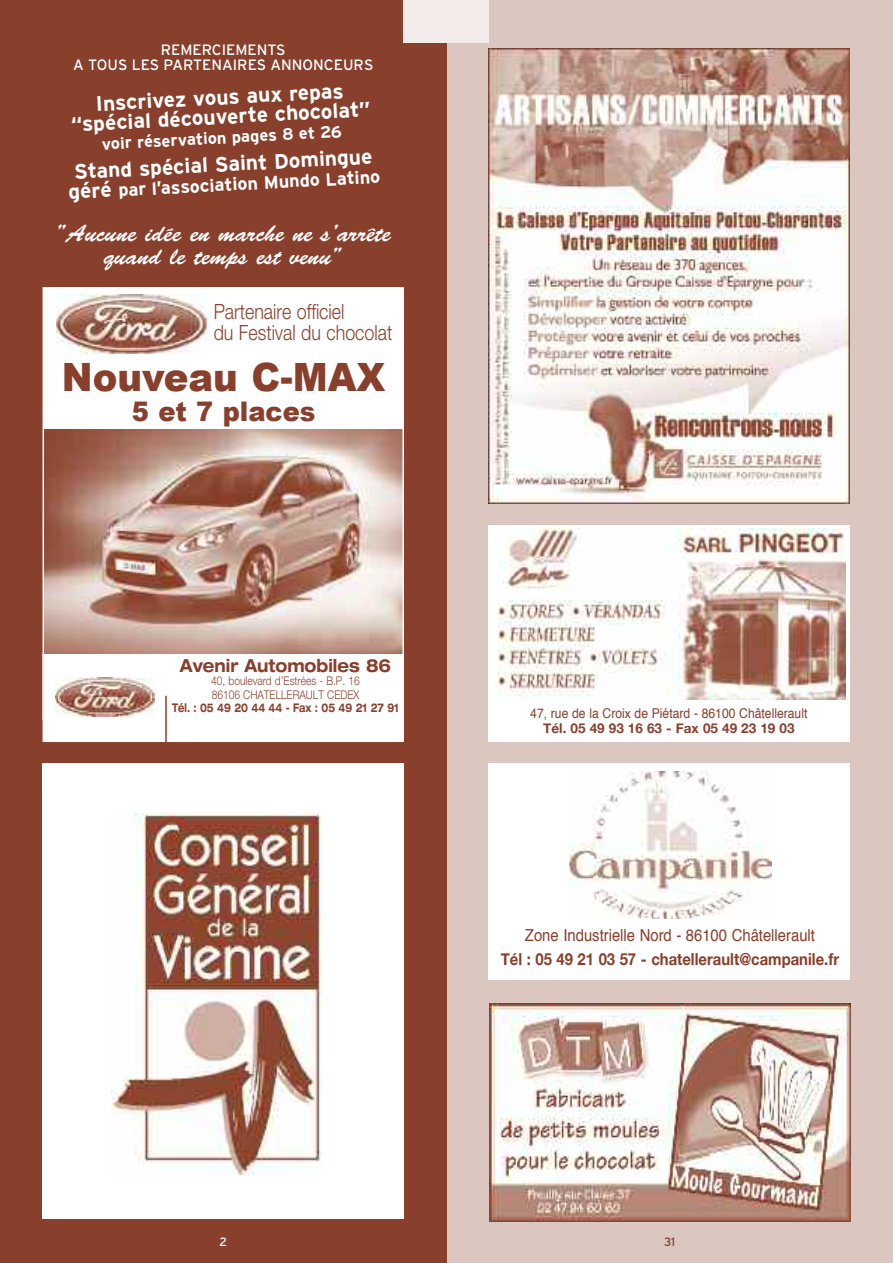
<style>
.page{position:relative;width:893px;height:1263px;background:#fff}
.page>*{position:absolute;margin:0;border:0;box-sizing:border-box;transform-origin:0 0}
.t1{font:900 39px "Arial";color:#883f2c;scale:.95 1}
.t2{font:900 27px "Arial";color:#883f2c;scale:.95 1}
.t3{font:24px/22.5px "Brush Script";color:#fff;text-align:center}
.t4{font:700 21px/19.5px "Interstate";color:#fff;text-align:center}
.t5{font:300 21px/21px "Ford";color:#883f2c;scale:.85 1}
.t6{font:700 18px "Interstate";color:#fff}
.t7{font:700 expanded 18px "Ford";color:#883f2c;scale:.85 1}
.t8{font:700 16.5px "Helvetica Neue";color:#883f2c;scale:.9 1}
.t9{font:16.5px "Helvetica";color:#883f2c;scale:.9 1}
.t10{font:700 16.5px "Interstate";color:#fff}
.t11{font:15px/15px "Interstate";color:#fff;text-align:center}
.t12{font:13.5px "Helvetica";color:#883f2c;scale:.9 1}
.t13{font:700 13.5px "Helvetica Neue";color:#883f2c}
.t14{font:300 12px/13.5px "Ford";color:#883f2c;scale:.85 1}
.t15{font:700 expanded 12px "Ford";color:#883f2c;scale:.7 1}
.t16{font:12px "Interstate";color:#883f2c}
.t17{font:12px "Interstate";color:#fff}
.s1{font-size:21px}
</style>
<div class="page">
<div style="left:446px;top:0;width:447px;height:1263px;background:#dbc6c0"></div>
<div style="left:0;top:0;width:446px;height:1263px;background:#883f2c"></div>
<div style="left:404px;top:0;width:85px;height:43px;background:#f3ecea"></div>
<img style="left:489px;top:1003px;width:361px;height:218px">
<div style="left:488px;top:763px;width:362px;height:217px;background:#fff"></div>
<img style="left:569px;top:771px;width:203px;height:148px">
<div style="left:488px;top:525px;width:362px;height:217px;background:#fff"></div>
<img style="left:498px;top:528px;width:347px;height:172px">
<div style="left:43px;top:763px;width:361px;height:455px;background:#fff"></div>
<img style="left:112px;top:814px;width:209px;height:362px">
<div style="left:44px;top:288px;width:358px;height:452px;background:#fff"></div>
<img style="left:46px;top:429px;width:355px;height:225px">
<div style="left:43px;top:287px;width:361px;height:455px;border:2px solid #fff"></div>
<img style="left:56px;top:677px;width:99px;height:39px">
<img style="left:488px;top:49px;width:361px;height:454px">
<hr style="left:165px;top:696px;width:2px;height:54px;background:#883f2c">
<img style="left:56px;top:295px;width:151px;height:58px">
<p class="t11" style="left:73px;top:42px;width:302px">REMERCIEMENTS<br>A TOUS LES PARTENAIRES ANNONCEURS</p>
<p class="t4" style="left:70px;top:95px;width:301px;rotate:-3deg">Inscrivez vous aux repas “spécial découverte chocolat”</p>
<p class="t10" style="left:101px;top:134px;width:242px;rotate:-3deg">voir réservation pages 8 et 26</p>
<p class="t4" style="left:74px;top:162px;width:300px;rotate:-3deg">Stand spécial Saint Domingue</p>
<p class="t6" style="left:68px;top:182px;width:314px;rotate:-3deg"><span class="s1">géré</span> par l’association Mundo Latino</p>
<p class="t3" style="left:55px;top:225px;width:337px">”Aucune idée en marche ne s’arrête quand le temps est venu”</p>
<p class="t5" style="left:214px;top:301px;width:212px">Partenaire officiel<br>du Festival du chocolat</p>
<h1 class="t1" style="left:62px;top:348px;width:342px">Nouveau C-MAX</h1>
<p class="t2" style="left:132px;top:392px;width:195px">5 et 7 places</p>
<p class="t7" style="left:180px;top:659px;width:250px">Avenir Automobiles 86</p>
<p class="t14" style="left:211px;top:674px;width:176px">40, boulevard d’Estrées - B.P. 16<br>86106 CHATELLERAULT CEDEX</p>
<p class="t15" style="left:172px;top:704px;width:325px">Tél. : 05 49 20 44 44 - Fax : 05 49 21 27 91</p>
<p class="t12" style="left:530px;top:708px;width:309px">47, rue de la Croix de Piétard - 86100 Châtellerault</p>
<p class="t13" style="left:543px;top:720px;width:253px">Tél. 05 49 93 16 63 - Fax 05 49 23 19 03</p>
<p class="t9" style="left:525px;top:928px;width:324px">Zone Industrielle Nord - 86100 Châtellerault</p>
<p class="t8" style="left:501px;top:948px;width:377px">Tél : 05 49 21 03 57 - chatellerault@campanile.fr</p>
<p class="t17" style="left:219px;top:1235px;width:9px">2</p>
<p class="t16" style="left:664px;top:1234px;width:13px">31</p>
</div>
